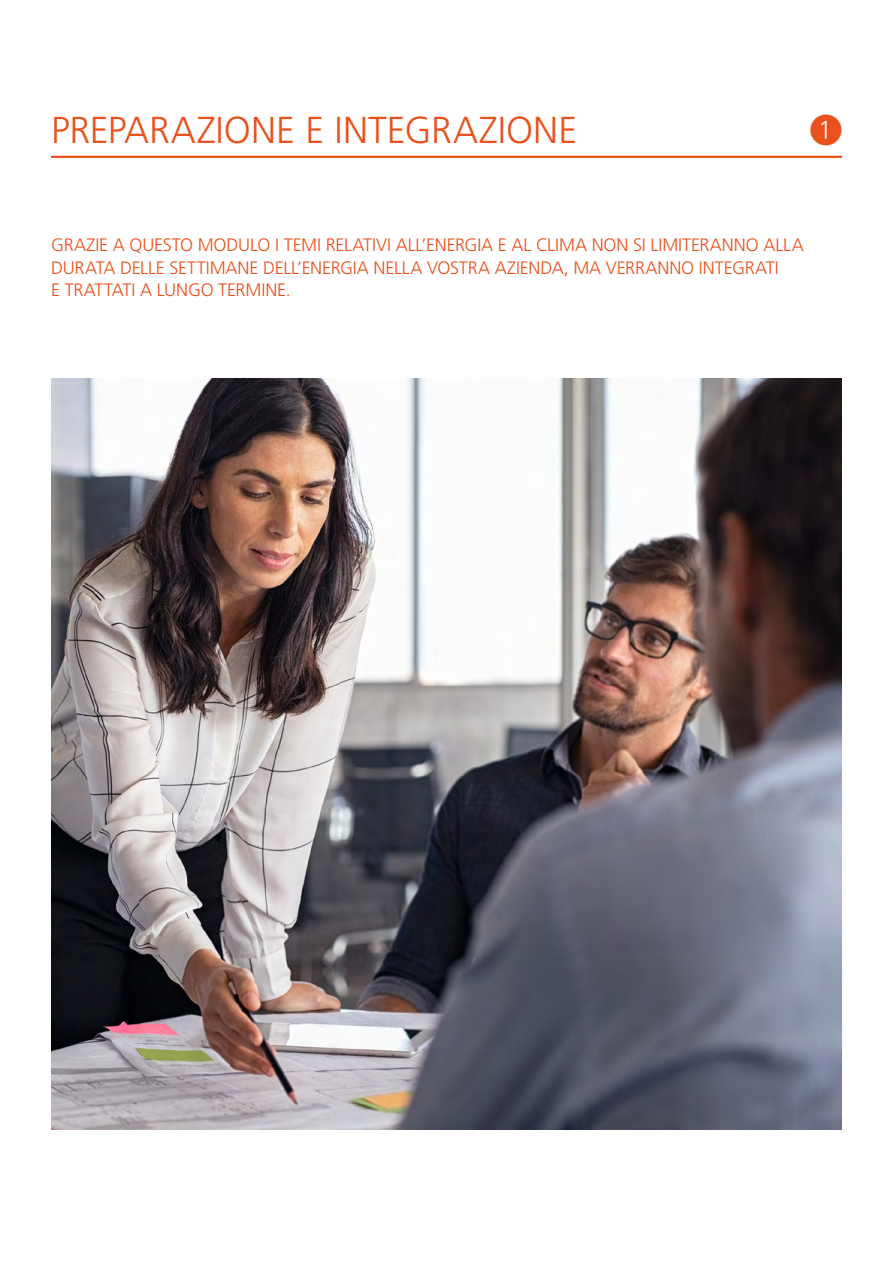
<style>
.page{position:relative;width:893px;height:1263px;background:#fff}
.page>*{position:absolute;margin:0;border:0;box-sizing:border-box;transform-origin:0 0}
.t1{font:300 37.5px "Frutiger LT Std";color:#e9511d}
.t2{font:300 37.5px "Energiewochen Modulnummern";color:#e9511d}
.t3{font:300 18px/22.5px "Frutiger LT Std";letter-spacing:-.005em;color:#e9511d}
</style>
<div class="page">
<img style="left:51px;top:378px;width:791px;height:751px">
<hr style="left:51px;top:156px;width:791px;height:2px;background:#e9511d">
<h1 class="t1" style="left:51px;top:109px;width:528px">PREPARAZIONE E INTEGRAZIONE</h1>
<h1 class="t2" style="left:810px;top:108px;width:33px">+</h1>
<p class="t3" style="left:51px;top:234px;width:754px">GRAZIE A QUESTO MODULO I TEMI RELATIVI ALL’ENERGIA E AL CLIMA NON SI LIMITERANNO ALLA<br>DURATA DELLE SETTIMANE DELL’ENERGIA NELLA VOSTRA AZIENDA, MA VERRANNO INTEGRATI<br>E TRATTATI A LUNGO TERMINE.</p>
</div>
